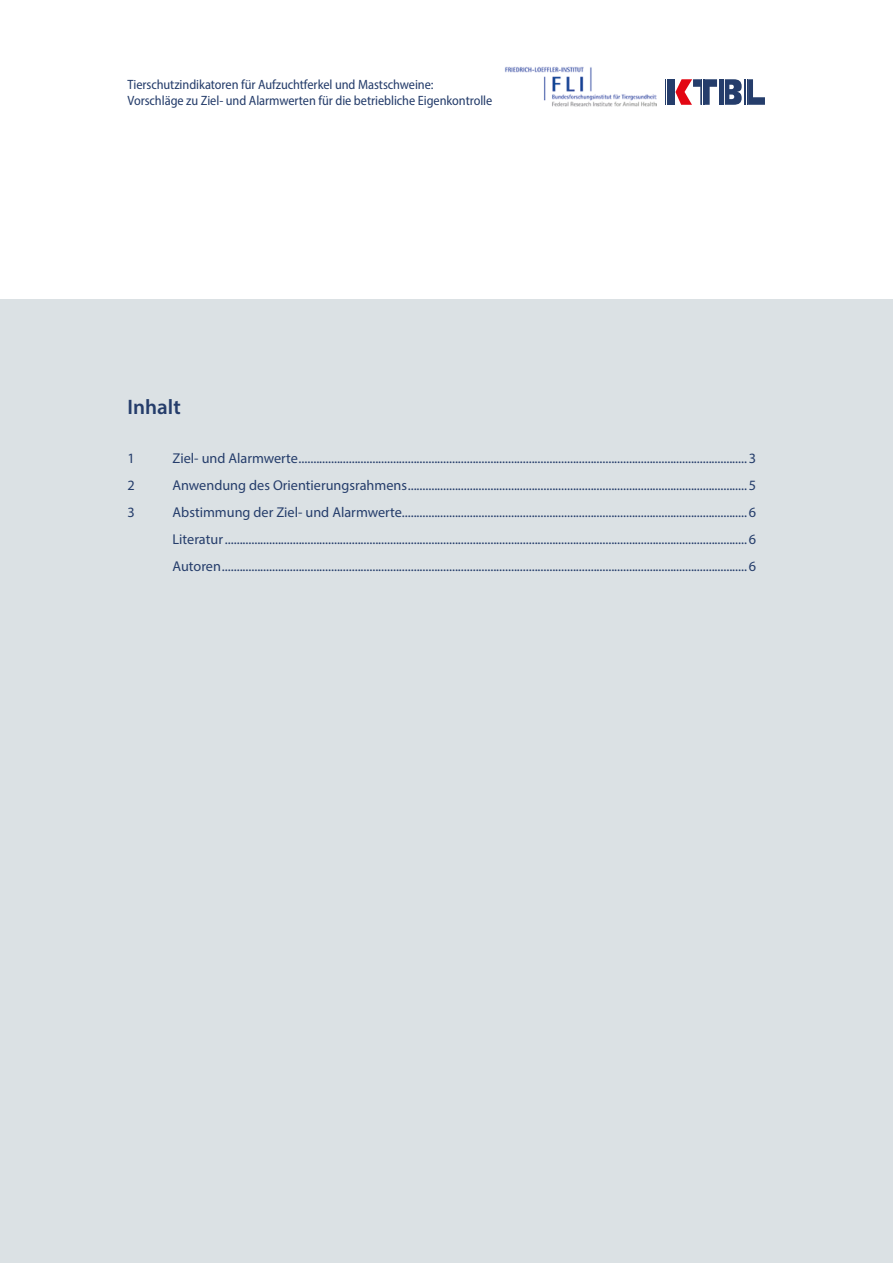
<style>
.page{position:relative;width:893px;height:1263px;background:#fff}
.page>*{position:absolute;margin:0;border:0;box-sizing:border-box;transform-origin:0 0}
._122_Head_1_1_Kopie{font:600 21px "Myriad Pro";color:#253d6b}
._200_Text_1__Absatz{font:14.25px "Myriad Pro";color:#253d6b}
.t1{font:semi-condensed 13.5px/16.2px "Myriad Pro";letter-spacing:-.005em;color:#253d6b}
</style>
<div class="page">
<img style="left:505px;top:67px;width:151px;height:39px">
<svg style="left:665px;top:79px;width:100px;height:26px"></svg>
<hr style="left:672px;top:79px;width:3px;height:26px;background:#253d6b">
<div style="left:0;top:300px;width:893px;height:963px;background:#dbe1e4"></div>
<p class="t1" style="left:128px;top:76px;width:366px">Tierschutzindikatoren für Aufzuchtferkel und Mastschweine:<br>Vorschläge zu Ziel- und Alarmwerten für die betriebliche Eigenkontrolle</p>
<p class="_122_Head_1_1_Kopie" style="left:128px;top:394px;width:55px">Inhalt</p>
<p class="_200_Text_1__Absatz" style="left:128px;top:449px;width:9px">1</p>
<p class="_200_Text_1__Absatz" style="left:173px;top:449px;width:585px">Ziel- und Alarmwerte........................................................................................................................................................3</p>
<p class="_200_Text_1__Absatz" style="left:128px;top:476px;width:9px">2</p>
<p class="_200_Text_1__Absatz" style="left:173px;top:476px;width:585px">Anwendung des Orientierungsrahmens...................................................................................................................5</p>
<p class="_200_Text_1__Absatz" style="left:128px;top:503px;width:9px">3</p>
<p class="_200_Text_1__Absatz" style="left:173px;top:503px;width:585px">Abstimmung der Ziel- und Alarmwerte.....................................................................................................................6</p>
<p class="_200_Text_1__Absatz" style="left:173px;top:530px;width:585px">Literatur.................................................................................................................................................................................6</p>
<p class="_200_Text_1__Absatz" style="left:173px;top:557px;width:585px">Autoren..................................................................................................................................................................................6</p>
</div>
